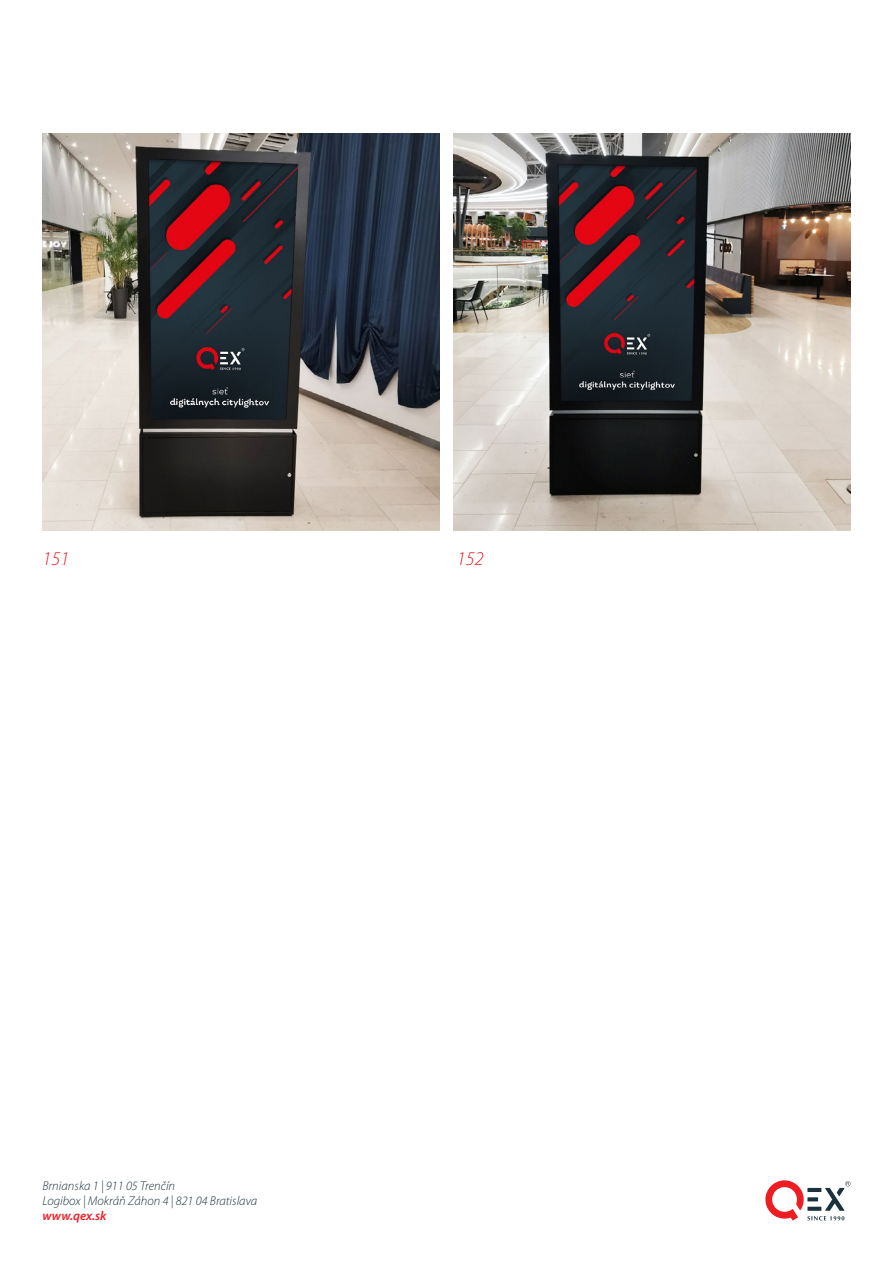
<style>
.page{position:relative;width:893px;height:1263px;background:#fff}
.page>*{position:absolute;margin:0;border:0;box-sizing:border-box;transform-origin:0 0}
.t1{font:italic 300 19.5px "Myriad Pro";color:#ed1d24}
.t2{font:italic 300 12.75px/15.3px "Myriad Pro";color:#1b323e}
.t3{font:italic 600 12.75px "Myriad Pro";color:#ed1d24}
</style>
<div class="page">
<svg style="left:765px;top:1180px;width:85px;height:40px"></svg>
<img style="left:453px;top:134px;width:397px;height:397px">
<img style="left:43px;top:134px;width:397px;height:397px">
<h1 class="t1" style="left:43px;top:548px;width:29px">151</h1>
<h1 class="t1" style="left:457px;top:548px;width:29px">152</h1>
<p class="t2" style="left:43px;top:1178px;width:216px">Brnianska 1 | 911 05 Trenčín<br>Logibox | Mokráň Záhon 4 | 821 04 Bratislava</p>
<p class="t3" style="left:43px;top:1209px;width:66px">www.qex.sk</p>
</div>
